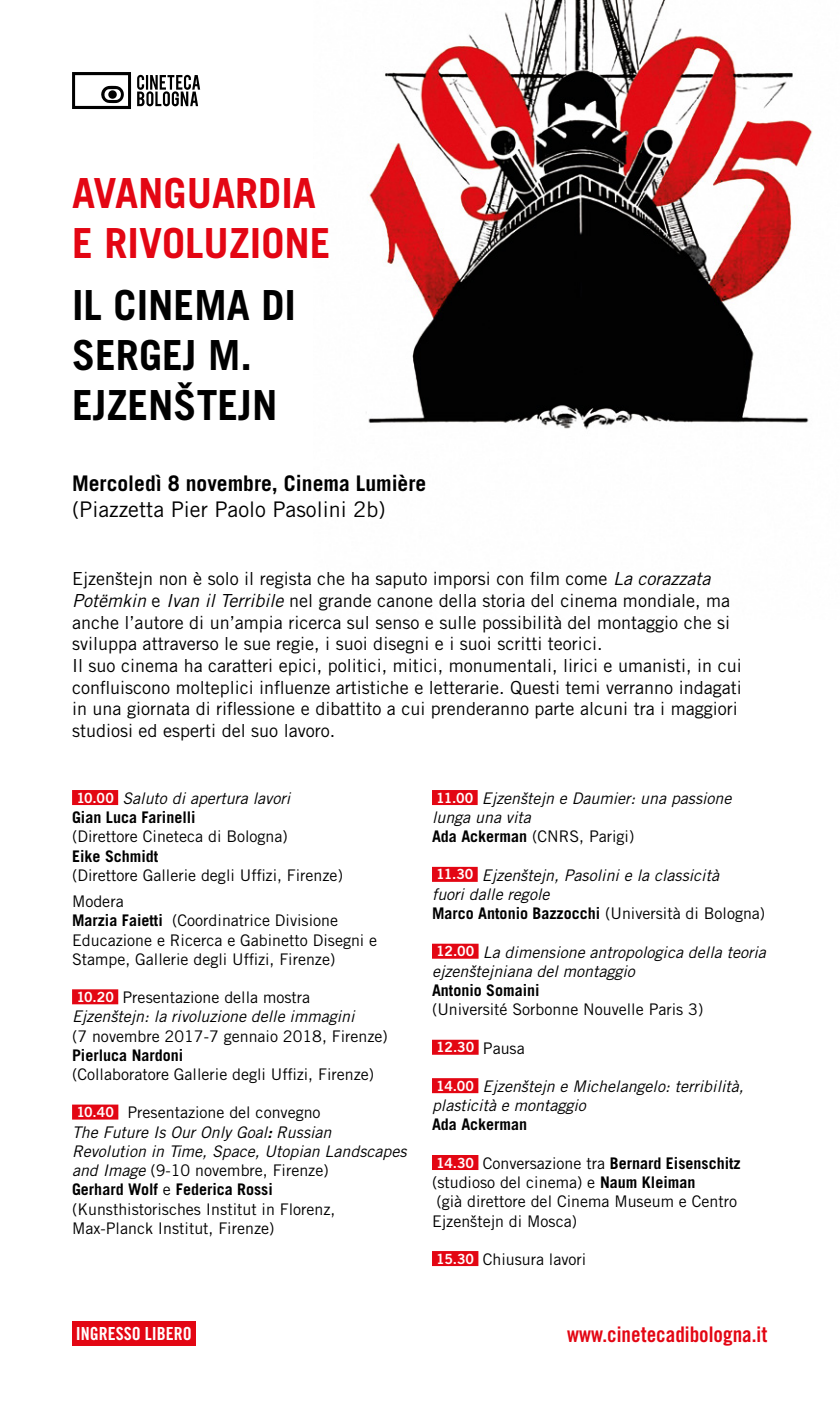
<style>
.page{position:relative;width:840px;height:1418px;background:#fff}
.page>*{position:absolute;margin:0;border:0;box-sizing:border-box;transform-origin:0 0}
.t1{font:700 41.4px/49.8px "Trade Gothic LT Std";color:#000}
.t2{font:700 41.4px/49.8px "Trade Gothic LT Std";color:#e30613}
.t3{font:700 21.6px "Trade Gothic LT Std";color:#000}
.t4{font:21.6px "Trade Gothic LT Std";color:#000}
.t5{font:21.6px "Trade Gothic LT Std Bd Cn 20";color:#e30613}
.t6{font:18px/21.6px "Trade Gothic LT Std";color:#000}
.t7{font:18px "Trade Gothic LT Std Bd Cn 20";color:#fff}
.t8{font:16px/19.2px "Trade Gothic LT Std";color:#000}
.t9{font:italic 16px/19.2px "Trade Gothic LT Std";color:#000}
.t10{font:700 16px "Trade Gothic LT Std";color:#000}
.t11{font:14px "Trade Gothic LT Std Bd 2";color:#fff}
.s1{font-style:italic}
.s2{font-family:"Trade Gothic LT Std Bd 2";font-style:normal;font-size:14px;color:#fff}
.s3{font-weight:700;font-style:normal}
.s4{font-weight:700}
.s5{font-style:normal}
.s6{font-family:"Trade Gothic LT Std Bd 2";font-size:14px;color:#fff}
.s7{font-weight:700;font-style:italic}
.s8{font-family:"Trade Gothic LT Std";font-size:16px;color:#000}
</style>
<div class="page">
<img style="left:366px;top:0;width:447px;height:430px">
<div style="left:72px;top:790px;width:46px;height:15px;background:#e30613"></div>
<div style="left:72px;top:989px;width:46px;height:15px;background:#e30613"></div>
<div style="left:72px;top:1104px;width:46px;height:15px;background:#e30613"></div>
<div style="left:432px;top:790px;width:45px;height:15px;background:#e30613"></div>
<div style="left:432px;top:866px;width:45px;height:15px;background:#e30613"></div>
<div style="left:432px;top:943px;width:46px;height:15px;background:#e30613"></div>
<div style="left:432px;top:1039px;width:46px;height:15px;background:#e30613"></div>
<div style="left:432px;top:1078px;width:46px;height:15px;background:#e30613"></div>
<div style="left:432px;top:1154px;width:46px;height:15px;background:#e30613"></div>
<div style="left:432px;top:1250px;width:46px;height:15px;background:#e30613"></div>
<svg style="left:72px;top:72px;width:128px;height:37px"></svg>
<div style="left:72px;top:1321px;width:124px;height:24px;background:#e30613"></div>
<h1 class="t2" style="left:72px;top:168px;width:260px">AVANGUARDIA<br>E RIVOLUZIONE</h1>
<h1 class="t1" style="left:72px;top:280px;width:225px">IL CINEMA DI<br>SERGEJ M.<br>EJZENŠTEJN</h1>
<h2 class="t3" style="left:72px;top:470px;width:355px">Mercoledì 8 novembre, Cinema Lumière</h2>
<h2 class="t4" style="left:72px;top:496px;width:315px">(Piazzetta Pier Paolo Pasolini 2b)</h2>
<p class="t6" style="left:72px;top:568px;width:670px">Ejzenštejn non è solo il regista che ha saputo imporsi con film come <span class="s1">La corazzata Potëmkin</span> e <span class="s1">Ivan il Terribile</span> nel grande canone della storia del cinema mondiale, ma anche l’autore di un’ampia ricerca sul senso e sulle possibilità del montaggio che si sviluppa attraverso le sue regie, i suoi disegni e i suoi scritti teorici.<br>Il suo cinema ha caratteri epici, politici, mitici, monumentali, lirici e umanisti, in cui confluiscono molteplici influenze artistiche e letterarie. Questi temi verranno indagati in una giornata di riflessione e dibattito a cui prenderanno parte alcuni tra i maggiori studiosi ed esperti del suo lavoro.</p>
<p class="t9" style="left:72px;top:789px;width:219px"><span class="s2">10.00</span> Saluto di apertura lavori<br><span class="s3">Gian Luca Farinelli</span></p>
<p class="t8" style="left:72px;top:826px;width:217px">(Direttore Cineteca di Bologna)</p>
<p class="t10" style="left:72px;top:846px;width:88px">Eike Schmidt</p>
<p class="t8" style="left:72px;top:861px;width:272px;line-height:26.4px">(Direttore Gallerie degli Uffizi, Firenze)<br>Modera</p>
<p class="t8" style="left:72px;top:910px;width:306px"><span class="s4">Marzia Faietti</span> (Coordinatrice Divisione<br>Educazione e Ricerca e Gabinetto Disegni e<br>Stampe, Gallerie degli Uffizi, Firenze)</p>
<p class="t9" style="left:72px;top:988px;width:284px"><span class="s2">10.20</span> <span class="s5">Presentazione della mostra<br></span>Ejzenštejn: la rivoluzione delle immagini</p>
<p class="t8" style="left:72px;top:1026px;width:317px">(7 novembre 2017-7 gennaio 2018, Firenze)</p>
<p class="t10" style="left:72px;top:1045px;width:113px">Pierluca Nardoni</p>
<p class="t8" style="left:72px;top:1064px;width:303px">(Collaboratore Gallerie degli Uffizi, Firenze)</p>
<p class="t8" style="left:72px;top:1102px;width:336px"><span class="s6">10.40</span> Presentazione del convegno<br><span class="s1">The Future Is Our Only Goal</span><span class="s7">:</span> <span class="s1">Russian Revolution in Time, Space, Utopian Landscapes and Image</span> (9-10 novembre, Firenze)<br><span class="s4">Gerhard Wolf</span> e <span class="s4">Federica Rossi<br></span>(Kunsthistorisches Institut in Florenz, Max-Planck Institut, Firenze)</p>
<p class="t9" style="left:432px;top:789px;width:301px"><span class="s2">11.00</span> Ejzenštejn e Daumier: una passione lunga una vita<br><span class="s3">Ada Ackerman</span> <span class="s5">(CNRS, Parigi)</span></p>
<p class="t9" style="left:432px;top:865px;width:334px"><span class="s2">11.30</span> Ejzenštejn, Pasolini e la classicità<br>fuori dalle regole<br><span class="s3">Marco Antonio Bazzocchi</span> <span class="s5">(Università di Bologna)</span></p>
<p class="t9" style="left:432px;top:942px;width:335px"><span class="s2">12.00</span> La dimensione antropologica della teoria ejzenštejniana del montaggio</p>
<p class="t10" style="left:432px;top:980px;width:109px">Antonio Somaini</p>
<p class="t8" style="left:432px;top:999px;width:273px">(Université Sorbonne Nouvelle Paris 3)</p>
<p class="t11" style="left:436px;top:1038px;width:90px">12.30 <span class="s8">Pausa</span></p>
<p class="t9" style="left:432px;top:1077px;width:313px"><span class="s2">14.00</span> Ejzenštejn e Michelangelo: terribilità, plasticità e montaggio</p>
<p class="t10" style="left:432px;top:1114px;width:97px">Ada Ackerman</p>
<p class="t8" style="left:432px;top:1153px;width:310px"><span class="s6">14.30</span> Conversazione tra <span class="s4">Bernard Eisenschitz </span>(studioso del cinema) e <span class="s4">Naum Kleiman<br></span>(già direttore del Cinema Museum e Centro Ejzenštejn di Mosca)</p>
<p class="t8" style="left:436px;top:1249px;width:151px"><span class="s6">15.30</span> Chiusura lavori</p>
<p class="t7" style="left:76px;top:1322px;width:117px">INGRESSO LIBERO</p>
<h2 class="t5" style="left:567px;top:1320px;width:201px">www.cinetecadibologna.it</h2>
</div>
